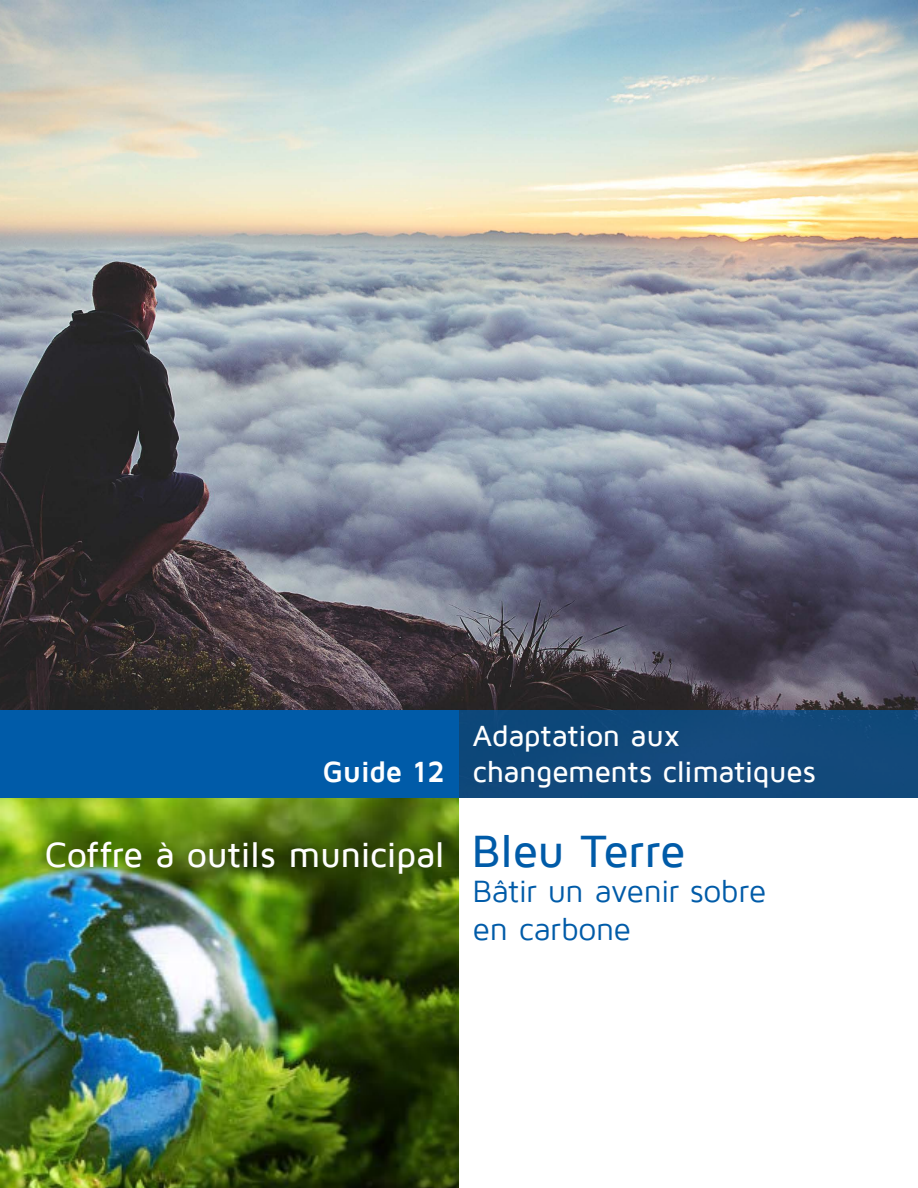
<style>
.page{position:relative;width:918px;height:1188px;background:#fff}
.page>*{position:absolute;margin:0;border:0;box-sizing:border-box;transform-origin:0 0}
.t1{font:500 36px "Maven Pro";letter-spacing:-.015em;color:#fff}
.t2{font:31.65px/38px "Maven Pro";letter-spacing:-.015em;color:#005ba8}
.t3{font:500 30px/36px "Maven Pro";letter-spacing:-.015em;color:#fff;text-align:center}
.s1{font-weight:700}
.s2{font-size:46.5px;color:#005ba8}
</style>
<div class="page">
<img style="left:0;top:798px;width:459px;height:390px">
<img style="left:0;top:0;width:918px;height:711px">
<div style="left:1px;top:711px;width:917px;height:87px;background:#12497b"></div>
<div style="left:0;top:711px;width:459px;height:87px;background:#005ba8"></div>
<p class="t3" style="left:323px;top:718px;width:495px">Adaptation aux<br><span class="s1">Guide 12</span> changements climatiques</p>
<p class="t1" style="left:45px;top:836px;width:642px">Coffre à outils municipal <span class="s2">Bleu Terre</span></p>
<p class="t2" style="left:472px;top:873px;width:296px">Bâtir un avenir sobre en carbone</p>
</div>
